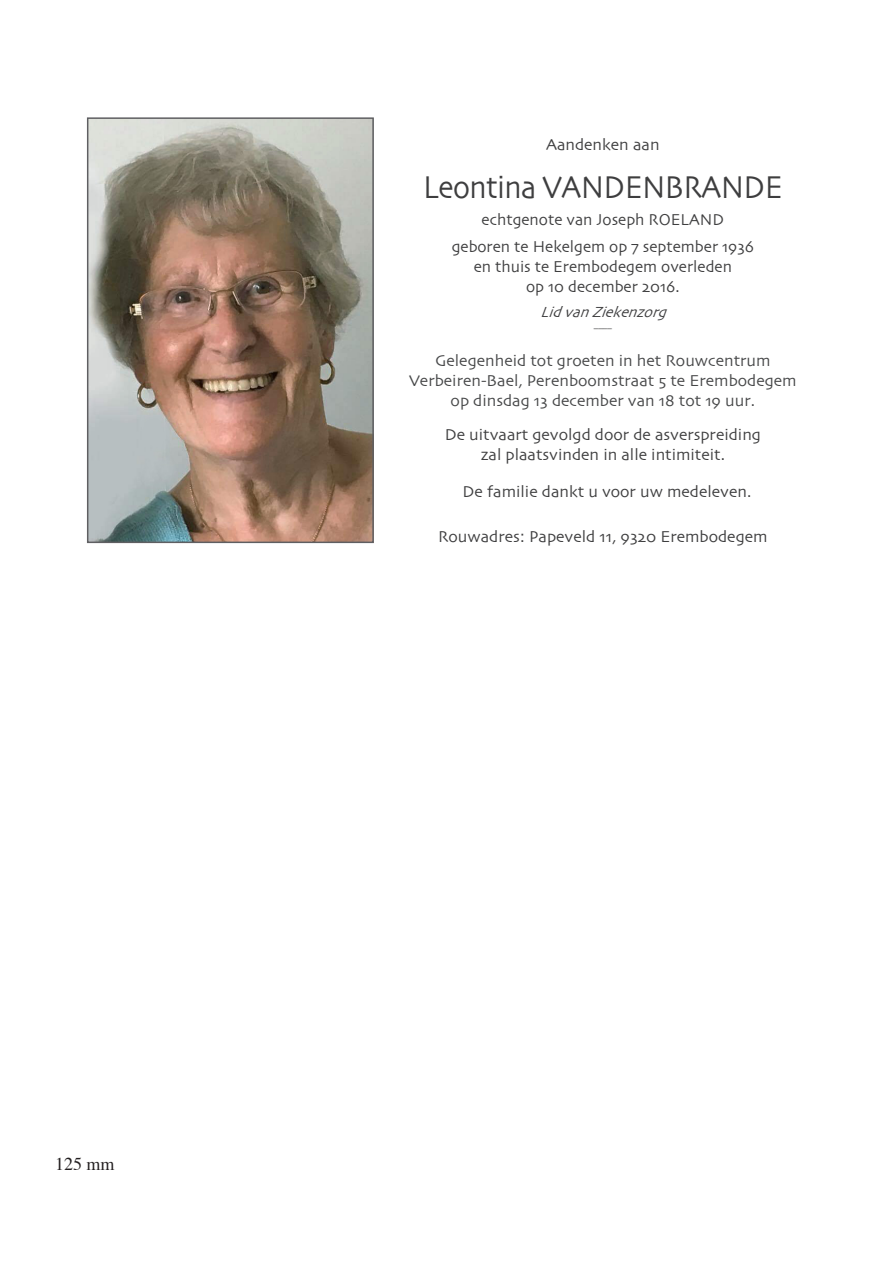
<style>
.page{position:relative;width:893px;height:1263px;background:#fff}
.page>*{position:absolute;margin:0;border:0;box-sizing:border-box;transform-origin:0 0}
.t1{font:33px "Skia";letter-spacing:-.02em;color:#3e3e3f;scale:.9 1}
.t2{font:18px "Times";color:#231f20}
.t3{font:16.5px "Skia";color:#3e3e3f}
.t4{font:16.5px "Skia";color:#464748}
.t5{font:italic 15.3px "Skia";color:#3e3e3f}
.t6{font:9px "Skia";color:#3e3e3f}
</style>
<div class="page">
<img style="left:90px;top:120px;width:281px;height:420px">
<div style="left:87px;top:117px;width:287px;height:426px;border:2px solid #5f5f62"></div>
<p class="t2" style="left:55px;top:1147px;width:61px">125 mm</p>
<p class="t3" style="left:546px;top:134px;width:115px">Aandenken aan</p>
<p class="t1" style="left:423px;top:168px;width:401px">Leontina VANDENBRANDE</p>
<p class="t3" style="left:482px;top:210px;width:244px">echtgenote van Joseph ROELAND</p>
<p class="t3" style="left:452px;top:237px;width:304px">geboren te Hekelgem op 7 september 1936</p>
<p class="t3" style="left:474px;top:257px;width:260px">en thuis te Erembodegem overleden</p>
<p class="t3" style="left:526px;top:276px;width:155px">op 10 december 2016.</p>
<p class="t5" style="left:540px;top:303px;width:134px">LidvanZiekenzorg</p>
<p class="t6" style="left:594px;top:320px;width:19px">____</p>
<p class="t4" style="left:435px;top:351px;width:337px">Gelegenheid tot groeten in het Rouwcentrum</p>
<p class="t4" style="left:409px;top:370px;width:389px">Verbeiren-Bael, Perenboomstraat 5 te Erembodegem</p>
<p class="t4" style="left:451px;top:390px;width:306px">op dinsdag 13 december van 18 tot 19 uur.</p>
<p class="t3" style="left:445px;top:424px;width:318px">De uitvaart gevolgd door de asverspreiding</p>
<p class="t3" style="left:481px;top:444px;width:246px">zal plaatsvinden in alle intimiteit.</p>
<p class="t3" style="left:463px;top:482px;width:290px">De familie dankt u voor uw medeleven.</p>
<p class="t3" style="left:438px;top:527px;width:331px">Rouwadres: Papeveld 11, 9320 Erembodegem</p>
</div>
